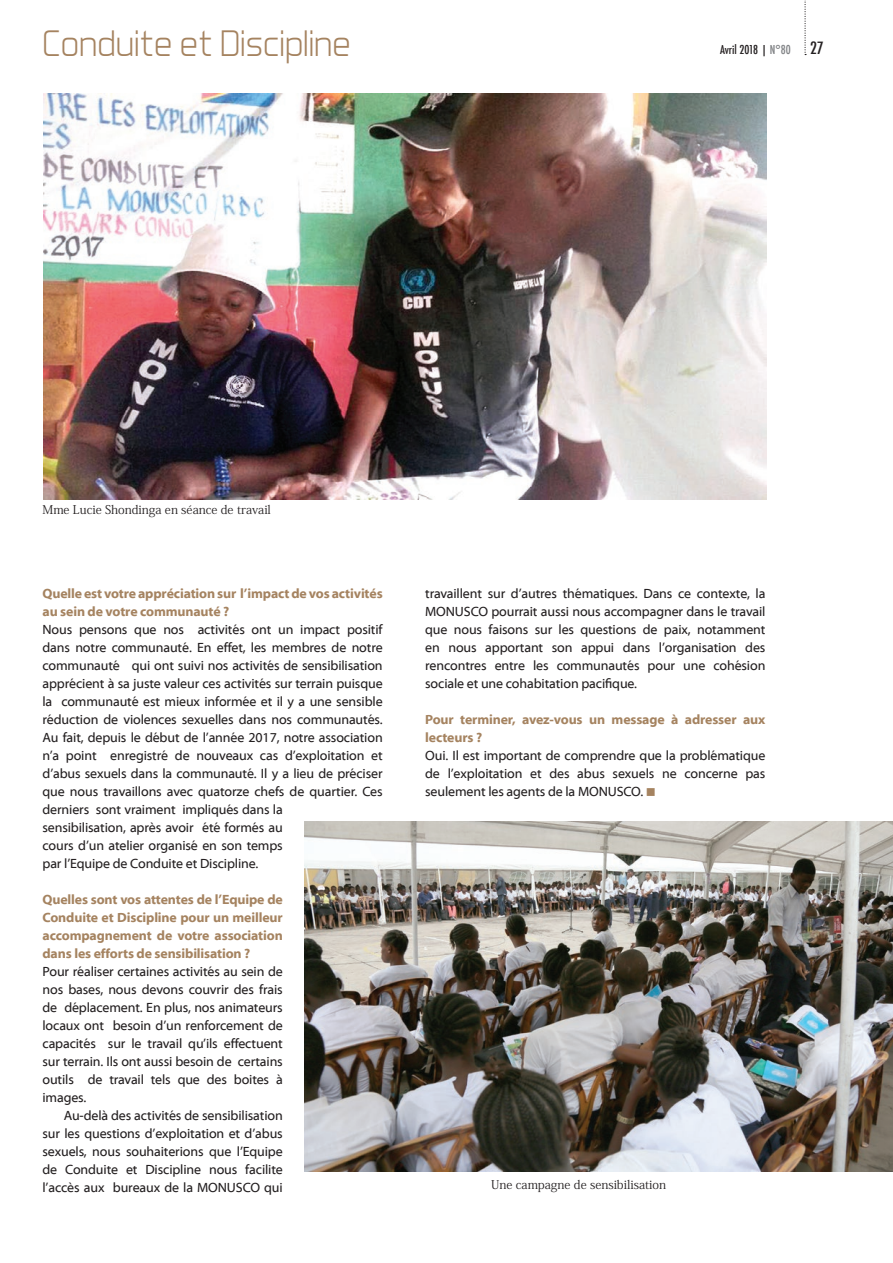
<style>
.page{position:relative;width:893px;height:1263px;background:#fff}
.page>*{position:absolute;margin:0;border:0;box-sizing:border-box;transform-origin:0 0}
.t1{font:300 37.5px "Aero Matics";color:#a58360}
.t2{font:13.5px/18px "Myriad Web Pro";letter-spacing:-.01em;color:#231f20;text-align:justify}
.t3{font:700 13.5px/18px "Myriad Web Pro";letter-spacing:-.01em;color:#a58360}
.t4{font:12px "Koz Min Pr 6 N";color:#231f20}
.t5{font:500 condensed 12px "Futura";color:#231f20}
.s1{color:#808285}
.s2{font-size:16.5px}
.s3{color:#a58360}
</style>
<div class="page">
<svg style="left:804px;top:0;width:2px;height:55px"></svg>
<img style="left:304px;top:822px;width:589px;height:350px">
<img style="left:43px;top:94px;width:723px;height:406px">
<h1 class="t1" style="left:43px;top:21px;width:310px">Conduite et Discipline</h1>
<p class="t5" style="left:720px;top:42px;width:105px">Avril 2018 | <span class="s1">N°80</span> <span class="s2">27</span></p>
<p class="t4" style="left:43px;top:502px;width:230px">Mme Lucie Shondinga en séance de travail</p>
<p class="t3" style="left:43px;top:584px;width:342px">Quelle est votre appréciation sur l’impact de vos activités au sein de votre communauté ?</p>
<p class="t2" style="left:43px;top:620px;width:342px;text-align:left">Nous pensons que nos activités ont un impact positif dans notre communauté. En effet, les membres de notre communauté qui ont suivi nos activités de sensibilisation apprécient à sa juste valeur ces activités sur terrain puisque la communauté est mieux informée et il y a une sensible réduction de violences sexuelles dans nos communautés.<br>Au fait, depuis le début de l’année 2017, notre association n’a point enregistré de nouveaux cas d’exploitation et d’abus sexuels dans la communauté. Il y a lieu de préciser que nous travaillons avec quatorze chefs de quartier. Ces derniers sont vraiment impliqués dans la<br>sensibilisation, après avoir été formés au<br>cours d’un atelier organisé en son temps<br>par l’Equipe de Conduite et Discipline.</p>
<p class="t3" style="left:43px;top:890px;width:242px;text-align:justify">Quelles sont vos attentes de l’Equipe de Conduite et Discipline pour un meilleur accompagnement de votre association dans les efforts de sensibilisation ?</p>
<p class="t2" style="left:43px;top:962px;width:242px">Pour réaliser certaines activités au sein de nos bases, nous devons couvrir des frais de déplacement. En plus, nos animateurs locaux ont besoin d’un renforcement de capacités sur le travail qu’ils effectuent sur terrain. Ils ont aussi besoin de certains outils de travail tels que des boites à images.</p>
<p class="t2" style="left:43px;top:1106px;width:242px;text-indent:21px">Au-delà des activités de sensibilisation sur les questions d’exploitation et d’abus sexuels, nous souhaiterions que l’Equipe de Conduite et Discipline nous facilite l’accès aux bureaux de la MONUSCO qui</p>
<p class="t2" style="left:425px;top:584px;width:342px">travaillent sur d’autres thématiques. Dans ce contexte, la MONUSCO pourrait aussi nous accompagner dans le travail que nous faisons sur les questions de paix, notamment en nous apportant son appui dans l’organisation des rencontres entre les communautés pour une cohésion sociale et une cohabitation pacifique.</p>
<p class="t3" style="left:425px;top:710px;width:342px">Pour terminer, avez-vous un message à adresser aux lecteurs ?</p>
<p class="t2" style="left:425px;top:746px;width:342px">Oui. Il est important de comprendre que la problématique de l’exploitation et des abus sexuels ne concerne pas seulement les agents de la MONUSCO. <span class="s3">■</span></p>
<p class="t4" style="left:491px;top:1178px;width:176px">Une campagne de sensibilisation</p>
</div>
